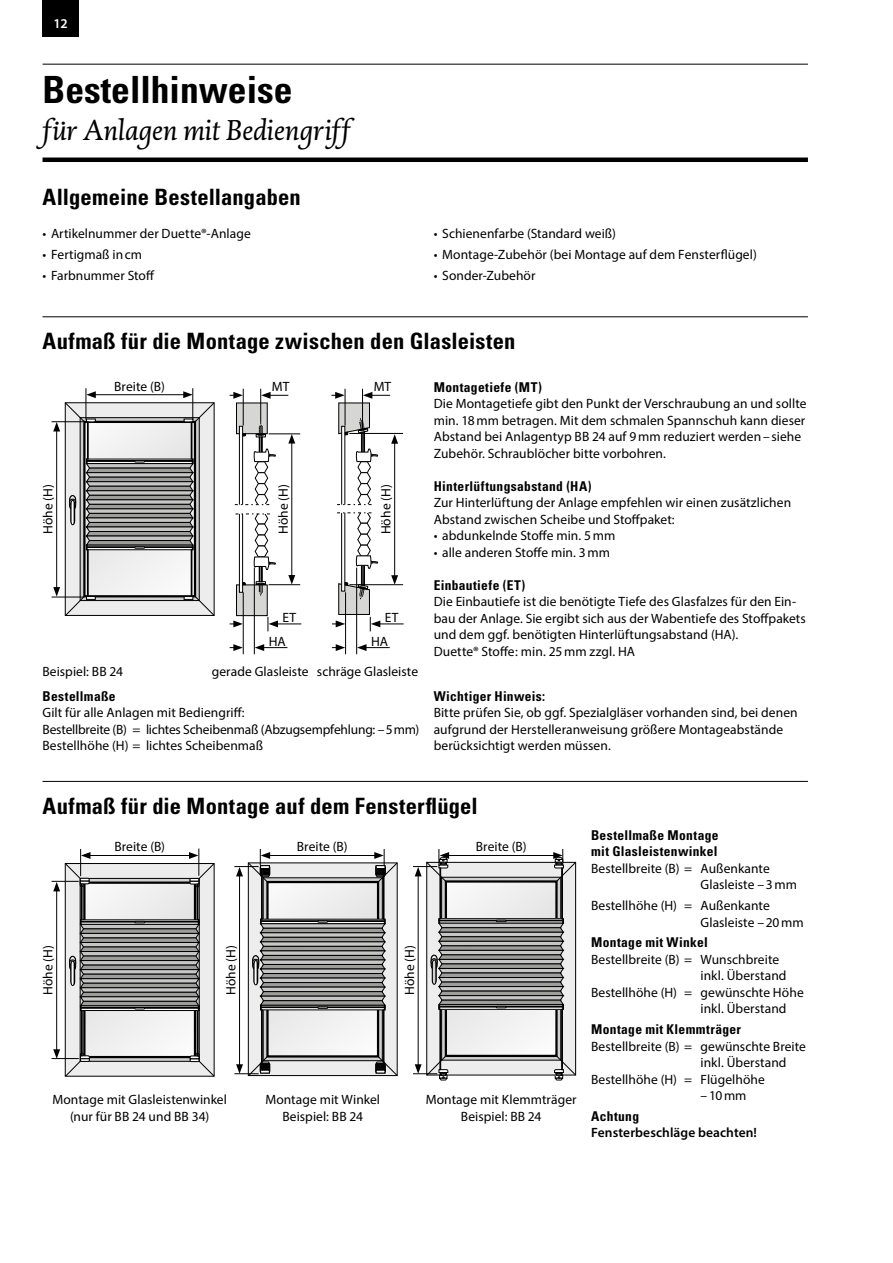
<style>
.page{position:relative;width:893px;height:1263px;background:#fff}
.page>*{position:absolute;margin:0;border:0;box-sizing:border-box;transform-origin:0 0}
.t1{font:700 condensed 37.5px "Univers LT";color:#000}
.t2{font:italic 30px "DTL Dorian T";letter-spacing:.005em;color:#000}
.t3{font:700 condensed 22.5px "Univers LT";letter-spacing:.01em;color:#000}
.t4{font:13.5px/16.5px "Myriad Pro";letter-spacing:.005em;color:#000}
.t5{font:700 condensed 13.5px/16.5px "Univers LT";letter-spacing:.025em;color:#000}
.t6{font:600 13.5px "Myriad Pro";letter-spacing:.005em;color:#000}
.t7{font:600 13.5px "Myriad Pro";color:#fff}
</style>
<div class="page">
<div style="left:43px;top:0;width:36px;height:36px;background:#000"></div>
<hr style="left:43px;top:64px;width:765px;height:1px;background:#000">
<hr style="left:43px;top:158px;width:765px;height:4px;background:#000">
<hr style="left:43px;top:316px;width:765px;height:1px;background:#000">
<hr style="left:43px;top:781px;width:765px;height:1px;background:#000">
<hr style="left:86px;top:388px;width:1px;height:32px;background:#000">
<hr style="left:192px;top:388px;width:1px;height:32px;background:#000">
<hr style="left:52px;top:421px;width:31px;height:1px;background:#000">
<hr style="left:52px;top:597px;width:31px;height:1px;background:#000">
<svg style="left:53px;top:391px;width:162px;height:225px"></svg>
<div style="left:236px;top:403px;width:31px;height:31px;background:#d6d6d5"></div>
<div style="left:236px;top:403px;width:31px;height:31px;border:1px solid #000"></div>
<div style="left:236px;top:585px;width:31px;height:31px;background:#d6d6d5"></div>
<div style="left:236px;top:585px;width:31px;height:31px;border:1px solid #000"></div>
<svg style="left:235px;top:423px;width:41px;height:83px"></svg>
<svg style="left:235px;top:513px;width:41px;height:83px"></svg>
<hr style="left:269px;top:433px;width:31px;height:1px;background:#000">
<hr style="left:269px;top:584px;width:31px;height:1px;background:#000">
<hr style="left:291px;top:441px;width:1px;height:136px;background:#000">
<svg style="left:288px;top:575px;width:7px;height:9px"></svg>
<svg style="left:288px;top:434px;width:7px;height:9px"></svg>
<hr style="left:243px;top:389px;width:1px;height:37px;background:#000">
<hr style="left:260px;top:389px;width:1px;height:34px;background:#000">
<svg style="left:261px;top:392px;width:27px;height:7px"></svg>
<svg style="left:230px;top:392px;width:13px;height:7px"></svg>
<hr style="left:243px;top:592px;width:1px;height:62px;background:#000">
<hr style="left:254px;top:568px;width:1px;height:86px;background:#000">
<svg style="left:268px;top:617px;width:33px;height:14px"></svg>
<svg style="left:255px;top:644px;width:32px;height:7px"></svg>
<svg style="left:230px;top:620px;width:13px;height:7px"></svg>
<svg style="left:230px;top:644px;width:13px;height:7px"></svg>
<hr style="left:349px;top:433px;width:54px;height:1px;background:#000">
<hr style="left:394px;top:441px;width:1px;height:137px;background:#000">
<hr style="left:345px;top:389px;width:1px;height:37px;background:#000">
<hr style="left:362px;top:389px;width:1px;height:40px;background:#000">
<svg style="left:331px;top:392px;width:67px;height:114px"></svg>
<hr style="left:345px;top:592px;width:1px;height:62px;background:#000">
<hr style="left:356px;top:568px;width:1px;height:86px;background:#000">
<svg style="left:357px;top:644px;width:33px;height:7px"></svg>
<svg style="left:332px;top:512px;width:72px;height:119px"></svg>
<svg style="left:332px;top:644px;width:13px;height:7px"></svg>
<svg style="left:234px;top:849px;width:164px;height:227px"></svg>
<svg style="left:52px;top:848px;width:163px;height:229px"></svg>
<svg style="left:413px;top:849px;width:163px;height:231px"></svg>
<p class="t7" style="left:53px;top:15px;width:16px">12</p>
<h1 class="t1" style="left:43px;top:67px;width:252px">Bestellhinweise</h1>
<h2 class="t2" style="left:43px;top:113px;width:309px">für Anlagen mit Bediengriff</h2>
<h3 class="t3" style="left:43px;top:183px;width:260px">Allgemeine Bestellangaben</h3>
<p class="t4" style="left:43px;top:225px;width:210px">• Artikelnummer der Duette®-Anlage</p>
<p class="t4" style="left:43px;top:246px;width:101px">• Fertigmaß incm</p>
<p class="t4" style="left:43px;top:267px;width:113px">• Farbnummer Stoff</p>
<p class="t4" style="left:434px;top:225px;width:184px">• Schienenfarbe (Standard weiß)</p>
<p class="t4" style="left:434px;top:246px;width:325px">• Montage-Zubehör (bei Montage auf dem Fensterflügel)</p>
<p class="t4" style="left:434px;top:267px;width:103px">• Sonder-Zubehör</p>
<h3 class="t3" style="left:43px;top:327px;width:474px">Aufmaß für die Montage zwischen den Glasleisten</h3>
<p class="t4" style="left:114px;top:378px;width:52px">Breite (B)</p>
<p class="t4" style="left:272px;top:378px;width:19px">MT</p>
<p class="t4" style="left:374px;top:378px;width:19px">MT</p>
<p class="t4" style="left:40px;top:534px;width:51px;rotate:-90deg">Höhe (H)</p>
<p class="t4" style="left:275px;top:534px;width:52px;rotate:-90deg">Höhe (H)</p>
<p class="t4" style="left:378px;top:534px;width:51px;rotate:-90deg">Höhe (H)</p>
<p class="t4" style="left:269px;top:605px;width:29px;line-height:23.7px;text-indent:14px">ET<br>HA</p>
<p class="t4" style="left:371px;top:605px;width:29px;line-height:23.7px;text-indent:14px">ET<br>HA</p>
<p class="t4" style="left:43px;top:663px;width:82px">Beispiel: BB 24</p>
<p class="t4" style="left:212px;top:663px;width:208px">gerade Glasleiste schräge Glasleiste</p>
<p class="t5" style="left:43px;top:687px;width:75px">Bestellmaße</p>
<p class="t4" style="left:43px;top:704px;width:378px">Gilt für alle Anlagen mit Bediengriff:<br>Bestellbreite (B) = lichtes Scheibenmaß (Abzugsempfehlung: –5mm)<br>Bestellhöhe (H) = lichtes Scheibenmaß</p>
<p class="t5" style="left:434px;top:379px;width:109px">Montagetiefe (MT)</p>
<p class="t4" style="left:434px;top:395px;width:374px">Die Montagetiefe gibt den Punkt der Verschraubung an und sollte min. 18mm betragen. Mit dem schmalen Spannschuh kann dieser Abstand bei Anlagentyp BB 24 auf 9mm reduziert werden– siehe Zubehör. Schraublöcher bitte vorbohren.</p>
<p class="t5" style="left:434px;top:478px;width:159px">Hinterlüftungsabstand (HA)</p>
<p class="t4" style="left:434px;top:494px;width:359px">Zur Hinterlüftung der Anlage empfehlen wir einen zusätzlichen<br>Abstand zwischen Scheibe und Stoffpaket:</p>
<p class="t4" style="left:434px;top:527px;width:183px">• abdunkelnde Stoffe min. 5mm</p>
<p class="t4" style="left:434px;top:544px;width:178px">• alle anderen Stoffe min. 3mm</p>
<p class="t5" style="left:434px;top:577px;width:93px">Einbautiefe (ET)</p>
<p class="t4" style="left:434px;top:593px;width:374px">Die Einbautiefe ist die benötigte Tiefe des Glasfalzes für den Ein&shy;bau der Anlage. Sie ergibt sich aus der Wabentiefe des Stoffpakets und dem ggf. benötigten Hinterlüftungsabstand (HA).<br>Duette® Stoffe: min. 25mm zzgl. HA</p>
<p class="t5" style="left:434px;top:687px;width:113px">Wichtiger Hinweis:</p>
<p class="t4" style="left:434px;top:704px;width:365px">Bitte prüfen Sie, ob ggf. Spezialgläser vorhanden sind, bei denen aufgrund der Herstelleranweisung größere Montageabstände berücksichtigt werden müssen.</p>
<h3 class="t3" style="left:43px;top:792px;width:437px">Aufmaß für die Montage auf dem Fensterflügel</h3>
<p class="t4" style="left:114px;top:838px;width:52px">Breite (B)</p>
<p class="t4" style="left:297px;top:838px;width:52px">Breite (B)</p>
<p class="t4" style="left:40px;top:995px;width:51px;rotate:-90deg">Höhe (H)</p>
<p class="t4" style="left:222px;top:995px;width:51px;rotate:-90deg">Höhe (H)</p>
<p class="t4" style="left:401px;top:995px;width:51px;rotate:-90deg">Höhe (H)</p>
<p class="t4" style="left:476px;top:838px;width:52px">Breite (B)</p>
<p class="t4" style="left:52px;top:1091px;width:176px;text-align:center">Montage mit Glasleistenwinkel (nur für BB 24 und BB 34)</p>
<p class="t4" style="left:265px;top:1091px;width:116px;text-align:center">Montage mit Winkel<br>Beispiel: BB 24</p>
<p class="t4" style="left:426px;top:1091px;width:152px;text-align:center">Montage mit Klemmträger<br>Beispiel: BB 24</p>
<p class="t5" style="left:591px;top:827px;width:129px">Bestellmaße Montage mit Glasleistenwinkel</p>
<p class="t4" style="left:701px;top:860px;width:98px;text-indent:-109px">Bestellbreite (B) = Außenkante<br>Glasleiste –3mm</p>
<p class="t4" style="left:701px;top:897px;width:105px;text-indent:-109px">Bestellhöhe (H) = Außenkante<br>Glasleiste –20mm</p>
<p class="t5" style="left:591px;top:934px;width:118px">Montage mit Winkel</p>
<p class="t4" style="left:591px;top:951px;width:190px">Bestellbreite (B) = Wunschbreite</p>
<p class="t4" style="left:701px;top:967px;width:88px">inkl. Überstand</p>
<p class="t4" style="left:591px;top:984px;width:214px">Bestellhöhe (H) = gewünschte Höhe</p>
<p class="t4" style="left:701px;top:1000px;width:88px">inkl. Überstand</p>
<p class="t5" style="left:591px;top:1021px;width:151px">Montage mit Klemmträger</p>
<p class="t4" style="left:591px;top:1038px;width:216px">Bestellbreite (B) = gewünschte Breite</p>
<p class="t4" style="left:701px;top:1054px;width:88px">inkl. Überstand</p>
<p class="t4" style="left:591px;top:1070px;width:175px">Bestellhöhe (H) = Flügelhöhe</p>
<p class="t4" style="left:701px;top:1087px;width:47px">–10mm</p>
<p class="t5" style="left:591px;top:1108px;width:50px">Achtung</p>
<p class="t6" style="left:591px;top:1124px;width:167px">Fensterbeschläge beachten!</p>
</div>
